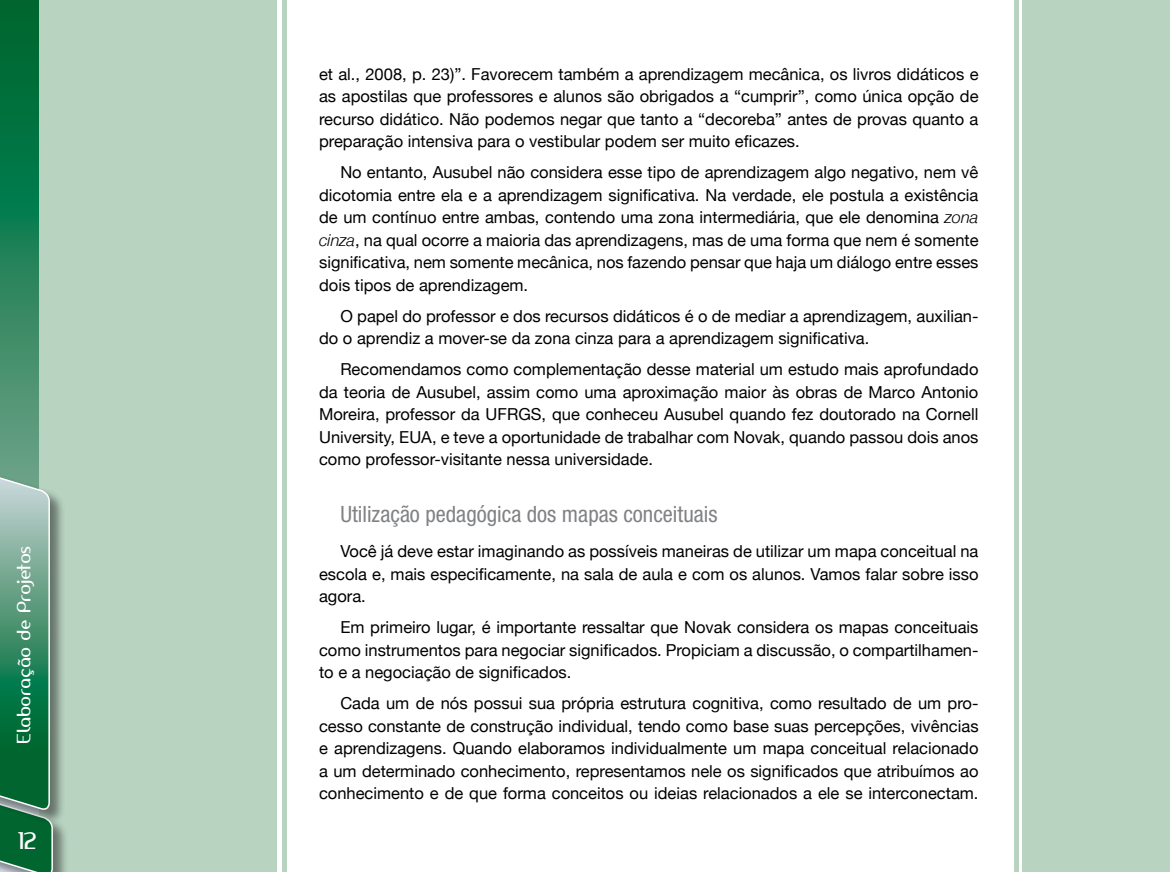
<style>
.page{position:relative;width:1170px;height:872px;background:#fff}
.page>*{position:absolute;margin:0;border:0;box-sizing:border-box;transform-origin:0 0}
.t1{font:condensed 22.5px "Helvetica Neue LT Std";color:#808285}
.t2{font:22.5px "Amerika Sans";color:#fff}
.t3{font:18px "Amerika Sans";color:#fff}
.t4{font:16.5px/22.5px "Helvetica Neue";color:#000;text-align:justify}
.s1{font-style:italic}
</style>
<div class="page">
<div style="left:1022px;top:0;width:147px;height:872px;background:#b9d3c1"></div>
<div style="left:1013px;top:0;width:5px;height:872px;background:#b9d3c1"></div>
<div style="left:0;top:0;width:276px;height:872px;background:#b9d3c1"></div>
<svg style="left:0;top:0;width:38px;height:472px;background:#228055"></svg>
<div style="left:0;top:799px;width:68px;height:73px;background:#000;opacity:.45"></div>
<div style="left:0;top:472px;width:65px;height:353px;background:#000;opacity:.45"></div>
<svg style="left:0;top:472px;width:54px;height:400px;background:#488e6c"></svg>
<div style="left:282px;top:0;width:5px;height:872px;background:#b9d3c1"></div>
<hr style="left:1169px;top:0;width:1px;height:872px;background:#b9d3c1">
<p class="t3" style="left:12px;top:743px;width:199px;rotate:-90deg">Elaboração de Projetos</p>
<h1 class="t2" style="left:17px;top:826px;width:21px">12</h1>
<p class="t4" style="left:319px;top:62px;width:661px">et al., 2008, p. 23)”. Favorecem também a aprendizagem mecânica, os livros didáticos e as apostilas que professores e alunos são obrigados a “cumprir”, como única opção de recurso didático. Não podemos negar que tanto a “decoreba” antes de provas quanto a preparação intensiva para o vestibular podem ser muito eficazes.</p>
<p class="t4" style="left:319px;top:161px;width:661px;text-indent:21px">No entanto, Ausubel não considera esse tipo de aprendizagem algo negativo, nem vê dicotomia entre ela e a aprendizagem significativa. Na verdade, ele postula a existência de um contínuo entre ambas, contendo uma zona intermediária, que ele denomina <span class="s1">zona cinza</span>, na qual ocorre a maioria das aprendizagens, mas de uma forma que nem é somente significativa, nem somente mecânica, nos fazendo pensar que haja um diálogo entre esses dois tipos de aprendizagem.</p>
<p class="t4" style="left:319px;top:304px;width:661px;text-indent:21px">O papel do professor e dos recursos didáticos é o de mediar a aprendizagem, auxilian&shy;do o aprendiz a mover-se da zona cinza para a aprendizagem significativa.</p>
<p class="t4" style="left:319px;top:358px;width:661px;text-indent:21px">Recomendamos como complementação desse material um estudo mais aprofundado da teoria de Ausubel, assim como uma aproximação maior às obras de Marco Antonio Moreira, professor da UFRGS, que conheceu Ausubel quando fez doutorado na Cornell University, EUA, e teve a oportunidade de trabalhar com Novak, quando passou dois anos como professor-visitante nessa universidade.</p>
<h1 class="t1" style="left:340px;top:501px;width:378px">Utilização pedagógica dos mapas conceituais</h1>
<p class="t4" style="left:319px;top:540px;width:661px;text-indent:21px">Você já deve estar imaginando as possíveis maneiras de utilizar um mapa conceitual na escola e, mais especificamente, na sala de aula e com os alunos. Vamos falar sobre isso agora.</p>
<p class="t4" style="left:319px;top:616px;width:661px;text-indent:21px">Em primeiro lugar, é importante ressaltar que Novak considera os mapas conceituais como instrumentos para negociar significados. Propiciam a discussão, o compartilhamen&shy;to e a negociação de significados.</p>
<p class="t4" style="left:319px;top:692px;width:661px;text-indent:21px">Cada um de nós possui sua própria estrutura cognitiva, como resultado de um pro&shy;cesso constante de construção individual, tendo como base suas percepções, vivências e aprendizagens. Quando elaboramos individualmente um mapa conceitual relacionado a um determinado conhecimento, representamos nele os significados que atribuímos ao conhecimento e de que forma conceitos ou ideias relacionados a ele se interconectam.</p>
</div>
